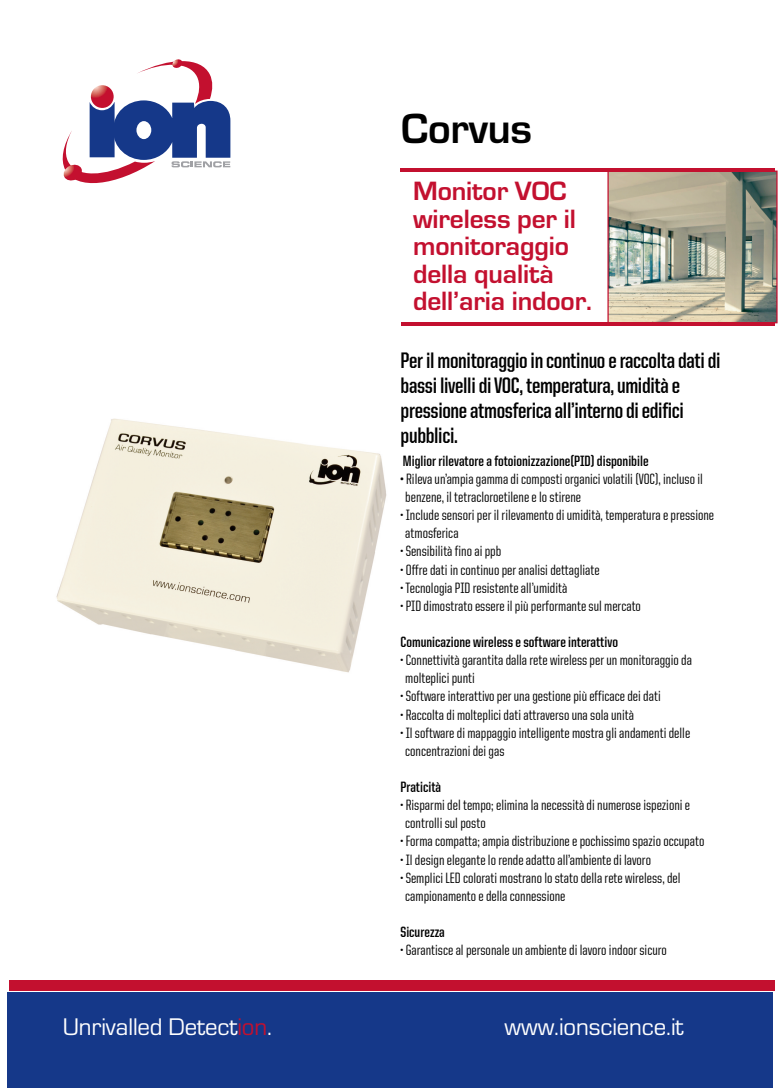
<style>
.page{position:relative;width:780px;height:1088px;background:#fff}
.page>*{position:absolute;margin:0;border:0;box-sizing:border-box;transform-origin:0 0}
.t1{font:700 43.75px "Eurostile";letter-spacing:-.005em;color:#000}
.t2{font:700 27.5px/27.5px "Eurostile";letter-spacing:-.005em;color:#c3102f}
.t3{font:25px "Eurostile";letter-spacing:-.005em;color:#fff}
.t4{font:700 22.5px/25px "United Sans Cond";letter-spacing:-.015em;color:#000}
.t5{font:500 15px/18.1px "United Sans Cond";color:#000}
.t6{font:700 15px "United Sans Cond";color:#000}
.s1{font-weight:700}
.s2{color:#c3102f}
</style>
<div class="page">
<div style="left:7px;top:992px;width:765px;height:96px;background:#153889"></div>
<div style="left:9px;top:980px;width:766px;height:10px;background:#c3102f"></div>
<svg style="left:63px;top:59px;width:167px;height:124px"></svg>
<img style="left:609px;top:173px;width:166px;height:148px">
<div style="left:607px;top:171px;width:170px;height:152px;border:1px solid #c3102f"></div>
<hr style="left:400px;top:168px;width:374px;height:4px;background:#c3102f">
<hr style="left:400px;top:322px;width:374px;height:3px;background:#c3102f">
<img style="left:56px;top:418px;width:331px;height:255px">
<h1 class="t1" style="left:401px;top:102px;width:133px">Corvus</h1>
<h2 class="t2" style="left:413px;top:177px;width:180px">Monitor VOC wireless per il monitoraggio della qualità dell’aria indoor.</h2>
<h3 class="t4" style="left:400px;top:348px;width:321px">Perilmonitoraggioincontinuoeraccoltadatidi bassi livellidiVOC,temperatura,umiditàe pressioneatmosfericaall’internodiedifici pubblici.</h3>
<p class="t6" style="left:403px;top:453px;width:247px">Miglior rilevatore a fotoionizzazione(PID) disponibile</p>
<p class="t5" style="left:405px;top:470px;width:299px;text-indent:-5px"><span class="s1">•</span> Rileva un’ampia gamma di compostiorganici volatili (VOC), incluso il benzene, il tetracloroetilene elostirene</p>
<p class="t5" style="left:405px;top:506px;width:310px;text-indent:-5px">• Include sensori per il rilevamentodiumidità, temperaturae pressione atmosferica</p>
<p class="t5" style="left:400px;top:542px;width:102px">• Sensibilitàfino ai ppb</p>
<p class="t5" style="left:400px;top:560px;width:200px">•Offre dati in continuoperanalisi dettagliate</p>
<p class="t5" style="left:400px;top:578px;width:168px">•Tecnologia PID resistente all’umidità</p>
<p class="t5" style="left:400px;top:597px;width:242px">•PID dimostratoessere il piùperformante sul mercato</p>
<p class="t6" style="left:400px;top:634px;width:219px">Comunicazione wireless e software interattivo</p>
<p class="t5" style="left:405px;top:651px;width:288px;text-indent:-5px">• Connettività garantitadallarete wirelessperun monitoraggioda molteplici punti</p>
<p class="t5" style="left:400px;top:687px;width:262px">•Software interattivoper unagestionepiù efficacedeidati</p>
<p class="t5" style="left:400px;top:705px;width:235px">•Raccoltadi molteplici dati attraverso una sola unità</p>
<p class="t5" style="left:405px;top:723px;width:286px;text-indent:-5px">• Il software di mappaggiointelligente mostragli andamentidelle concentrazioni dei gas</p>
<p class="t6" style="left:400px;top:779px;width:42px">Praticità</p>
<p class="t5" style="left:405px;top:796px;width:286px;text-indent:-5px">•Risparmi del tempo;eliminala necessitàdinumeroseispezioni e controlli sulposto</p>
<p class="t5" style="left:400px;top:832px;width:305px">• Formacompatta; ampia distribuzione epochissimospaziooccupato</p>
<p class="t5" style="left:400px;top:850px;width:252px">• Il designelegante lorende adattoall’ambiente di lavoro</p>
<p class="t5" style="left:405px;top:868px;width:277px;text-indent:-5px">•Semplici LED colorati mostranolostato dellarete wireless, del campionamentoe della connessione</p>
<p class="t6" style="left:400px;top:924px;width:46px">Sicurezza</p>
<p class="t5" style="left:400px;top:941px;width:268px">•Garantisce al personaleunambiente di lavoro indoor sicuro</p>
<h3 class="t3" style="left:63px;top:1012px;width:211px">Unrivalled Detect<span class="s2">ion</span>.</h3>
<h3 class="t3" style="left:504px;top:1012px;width:181px">www.ionscience.it</h3>
</div>
